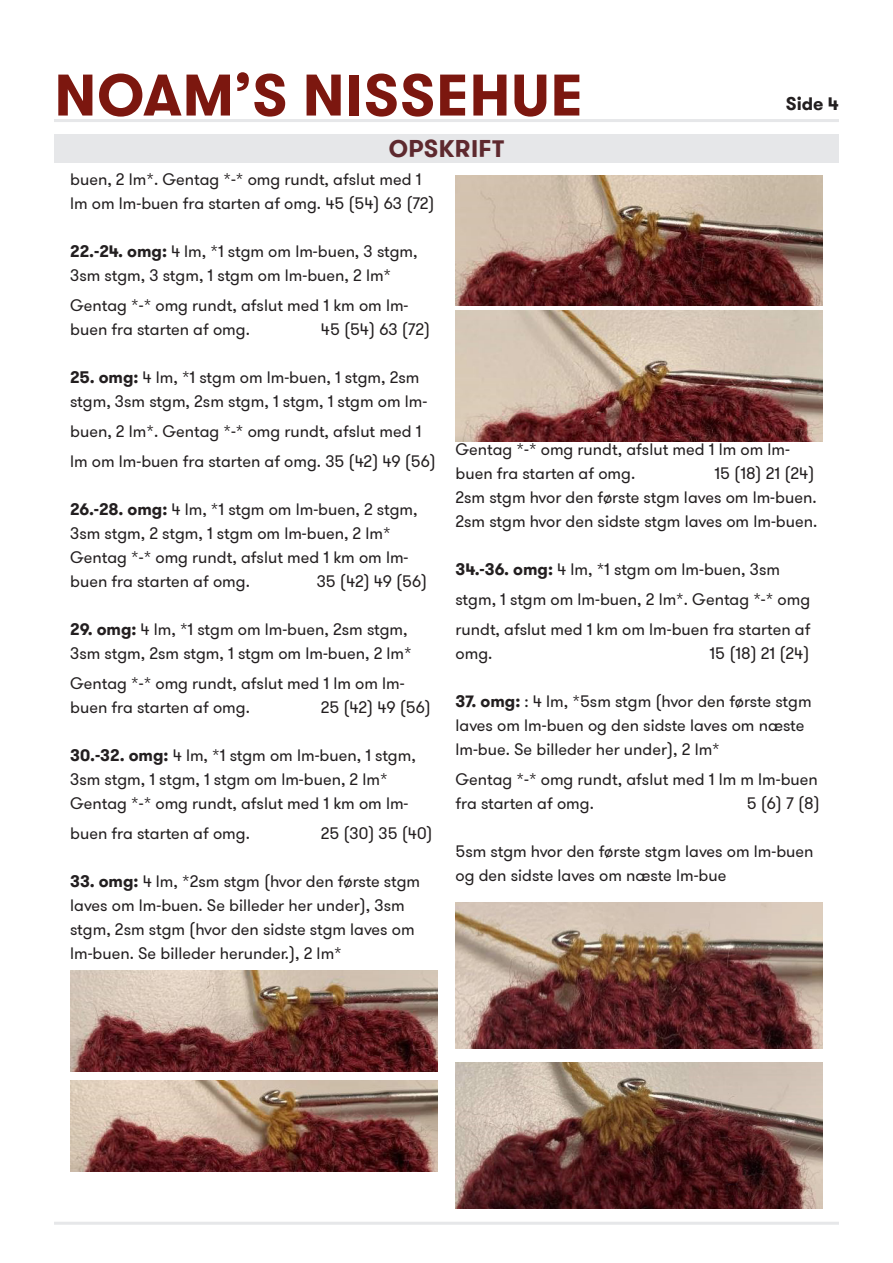
<style>
.page{position:relative;width:893px;height:1263px;background:#fff}
.page>*{position:absolute;margin:0;border:0;box-sizing:border-box;transform-origin:0 0}
.t1{font:700 58.5px "GT Walsheim Pro";letter-spacing:.015em;color:#7c170f}
.t2{font:700 24px "GT Walsheim Pro";letter-spacing:.015em;color:#5e292e}
.t3{font:700 18px "GT Walsheim Pro";color:#231f20}
.t4{font:16.5px/24px "GT Walsheim Pro";color:#231f20}
.s1{font-weight:700}
</style>
<div class="page">
<div style="left:54px;top:135px;width:785px;height:28px;background:#e6e7e9"></div>
<hr style="left:54px;top:119px;width:785px;height:3px;background:#e6e7e9">
<hr style="left:54px;top:1222px;width:785px;height:3px;background:#e6e7e9">
<img style="left:70px;top:970px;width:367px;height:101px">
<img style="left:455px;top:902px;width:368px;height:147px">
<img style="left:455px;top:175px;width:368px;height:130px">
<img style="left:70px;top:1080px;width:367px;height:91px">
<img style="left:455px;top:1062px;width:368px;height:147px">
<img style="left:455px;top:311px;width:368px;height:130px">
<p class="t1" style="left:54px;top:57px;width:530px">NOAM’S NISSEHUE</p>
<p class="t2" style="left:389px;top:133px;width:117px">OPSKRIFT</p>
<p class="t3" style="left:786px;top:92px;width:55px">Side 4</p>
<p class="t4" style="left:70px;top:167px;width:366px">buen, 2 lm*. Gentag *-* omg rundt, afslut med 1 lm om lm-buen fra starten af omg. 45 (54) 63 (72)</p>
<p class="t4" style="left:70px;top:239px;width:349px"><span class="s1">22.-24. omg:</span> 4 lm, *1 stgm om lm-buen, 3 stgm,<br>3sm stgm, 3 stgm, 1 stgm om lm-buen, 2 lm*</p>
<p class="t4" style="left:70px;top:293px;width:340px">Gentag *-* omg rundt, afslut med 1 km om lm&shy;buen fra starten af omg.</p>
<p class="t4" style="left:321px;top:317px;width:111px">45 (54) 63 (72)</p>
<p class="t4" style="left:70px;top:365px;width:359px"><span class="s1">25. omg:</span> 4 lm, *1 stgm om lm-buen, 1 stgm, 2sm stgm, 3sm stgm, 2sm stgm, 1 stgm, 1 stgm om lm-</p>
<p class="t4" style="left:70px;top:416px;width:367px;line-height:30px">buen, 2 lm*. Gentag *-* omg rundt, afslut med 1 lm om lm-buen fra starten af omg. 35 (42) 49 (56)</p>
<p class="t4" style="left:70px;top:497px;width:349px"><span class="s1">26.-28. omg:</span> 4 lm, *1 stgm om lm-buen, 2 stgm,<br>3sm stgm, 2 stgm, 1 stgm om lm-buen, 2 lm*</p>
<p class="t4" style="left:70px;top:545px;width:340px">Gentag *-* omg rundt, afslut med 1 km om lm&shy;buen fra starten af omg.</p>
<p class="t4" style="left:317px;top:569px;width:112px">35 (42) 49 (56)</p>
<p class="t4" style="left:70px;top:617px;width:343px"><span class="s1">29. omg:</span> 4 lm, *1 stgm om lm-buen, 2sm stgm,<br>3sm stgm, 2sm stgm, 1 stgm om lm-buen, 2 lm*</p>
<p class="t4" style="left:70px;top:671px;width:336px">Gentag *-* omg rundt, afslut med 1 lm om lm&shy;buen fra starten af omg.</p>
<p class="t4" style="left:321px;top:695px;width:112px">25 (42) 49 (56)</p>
<p class="t4" style="left:70px;top:743px;width:347px"><span class="s1">30.-32. omg:</span> 4 lm, *1 stgm om lm-buen, 1 stgm,<br>3sm stgm, 1 stgm, 1 stgm om lm-buen, 2 lm*</p>
<p class="t4" style="left:70px;top:788px;width:340px;line-height:30px">Gentag *-* omg rundt, afslut med 1 km om lm&shy;buen fra starten af omg.</p>
<p class="t4" style="left:321px;top:821px;width:113px">25 (30) 35 (40)</p>
<p class="t4" style="left:70px;top:869px;width:351px"><span class="s1">33. omg:</span> 4 lm, *2sm stgm (hvor den første stgm laves om lm-buen. Se billeder her under), 3sm stgm, 2sm stgm (hvor den sidste stgm laves om lm-buen. Se billeder herunder.), 2 lm*</p>
<p class="t4" style="left:455px;top:437px;width:336px">Gentag *-* omg rundt, afslut med 1 lm om lm&shy;buen fra starten af omg.</p>
<p class="t4" style="left:715px;top:461px;width:101px">15 (18) 21 (24)</p>
<p class="t4" style="left:455px;top:485px;width:363px">2sm stgm hvor den første stgm laves om lm-buen.</p>
<p class="t4" style="left:455px;top:509px;width:363px">2sm stgm hvor den sidste stgm laves om lm-buen.</p>
<p class="t4" style="left:455px;top:554px;width:356px;line-height:30px"><span class="s1">34.-36. omg:</span> 4 lm, *1 stgm om lm-buen, 3sm stgm, 1 stgm om lm-buen, 2 lm*. Gentag *-* omg rundt, afslut med 1 km om lm-buen fra starten af</p>
<p class="t4" style="left:455px;top:641px;width:38px">omg.</p>
<p class="t4" style="left:710px;top:641px;width:101px">15 (18) 21 (24)</p>
<p class="t4" style="left:455px;top:689px;width:358px"><span class="s1">37. omg:</span> : 4 lm, *5sm stgm (hvor den første stgm laves om lm-buen og den sidste laves om næste lm-bue. Se billeder her under), 2 lm*</p>
<p class="t4" style="left:455px;top:767px;width:364px">Gentag *-* omg rundt, afslut med 1 lm m lm-buen fra starten af omg.</p>
<p class="t4" style="left:747px;top:791px;width:75px">5 (6) 7 (8)</p>
<p class="t4" style="left:455px;top:839px;width:359px">5sm stgm hvor den første stgm laves om lm-buen og den sidste laves om næste lm-bue</p>
</div>
